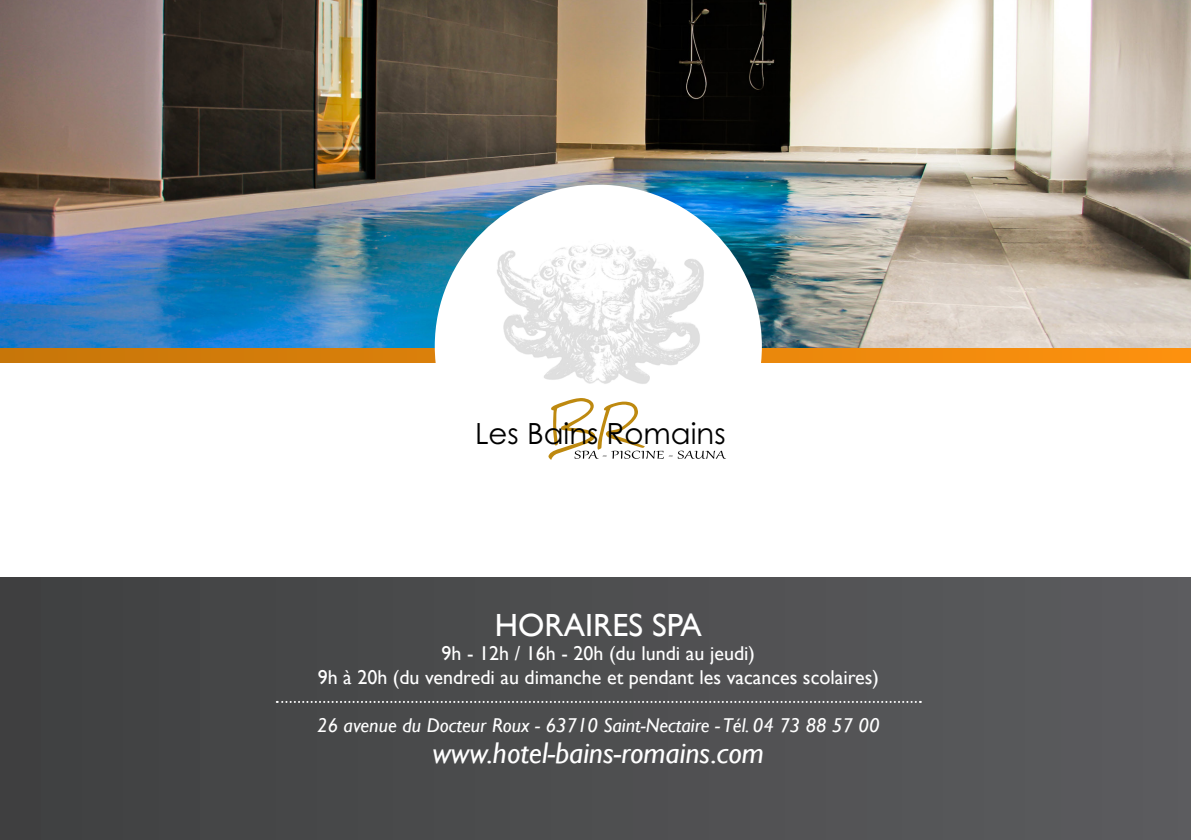
<style>
.page{position:relative;width:1191px;height:840px;background:#fff}
.page>*{position:absolute;margin:0;border:0;box-sizing:border-box;transform-origin:0 0}
.t1{font:32px "Gill Sans";color:#fff}
.t2{font:italic 30px "Gill Sans";color:#fff}
.t3{font:29.2px "Century Gothic";color:#000}
.t4{font:20px "Gill Sans";color:#fff}
.t5{font:italic 20px "Gill Sans";color:#fff}
</style>
<div class="page">
<img style="left:0;top:0;width:1191px;height:348px">
<svg style="left:0;top:348px;width:1191px;height:14px;background:#e2830b"></svg>
<div style="left:435px;top:184px;width:327px;height:323px;background:#fff;border-radius:50%"></div>
<img style="left:497px;top:244px;width:207px;height:140px">
<svg style="left:548px;top:398px;width:178px;height:61px"></svg>
<div style="left:0;top:576px;width:1191px;height:263px;background:linear-gradient(to right,#3f4041,#5c5c5f)"></div>
<svg style="left:277px;top:700px;width:644px;height:2px"></svg>
<p class="t3" style="left:475px;top:415px;width:252px">Les Bains Romains</p>
<p class="t1" style="left:495px;top:605px;width:208px">HORAIRES SPA</p>
<p class="t4" style="left:441px;top:640px;width:315px">9h - 12h / 16h - 20h (du lundi au jeudi)</p>
<p class="t4" style="left:318px;top:664px;width:563px">9h à 20h (du vendredi au dimanche et pendant les vacances scolaires)</p>
<p class="t5" style="left:317px;top:713px;width:563px">26 avenue du Docteur Roux - 63710 Saint-Nectaire - Tél. 04 73 88 57 00</p>
<p class="t2" style="left:432px;top:735px;width:333px">www.hotel-bains-romains.com</p>
</div>
